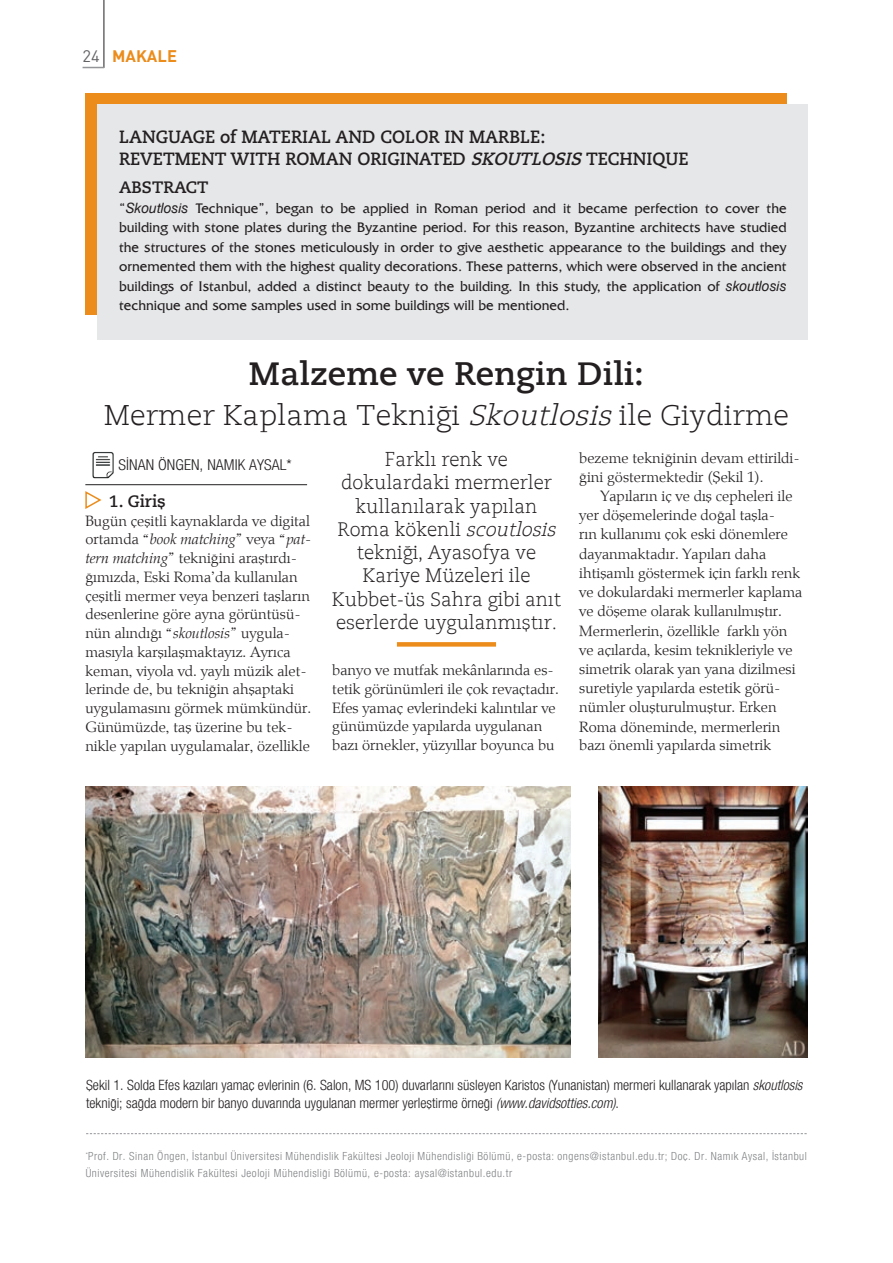
<style>
.page{position:relative;width:893px;height:1263px;background:#fff}
.page>*{position:absolute;margin:0;border:0;box-sizing:border-box;transform-origin:0 0}
.spot{font:32.25px "Caecilia Bold T";color:#231f20}
.spot-2{font:28.5px "Caecilia Light T";color:#231f20}
.spot-3{font:19.5px/23.2px "Caecilia Light T";letter-spacing:-.005em;color:#231f20;text-align:center}
.metin{font:700 17.7px "Caecilia";letter-spacing:-.005em;color:#231f20}
.metin-2{font:700 16.5px "Caecilia";color:#231f20}
.t1{font:16.5px "dinbold T";color:#eb8c1b}
.metin-3{font:15px/18.8px "Palatino Light T";color:#231f20}
.t2{font:15px "Helvetica LCT";letter-spacing:.005em;color:#231f20;scale:1.05 1}
.metin-4{font:14.25px/19.5px "Friz Quadrata T";letter-spacing:-.005em;color:#231f20;text-align:justify}
.resimalti{font:14.25px/18.3px "Helvetica LCT";color:#231f20}
.metin-5{font:11.25px/16.5px "Helvetica LCT";letter-spacing:.05em;color:#808285}
.s1{font-family:"DINPLAINT";color:#636366}
.s2{font-style:italic}
.s3{font-family:"Helvetica PIT Italic"}
.s4{font-family:"Caecilia Light Italic T";font-style:italic}
.s5{font-family:"Palatino Light Italic T"}
.s6{font-family:"Helvetica LCIT Italic"}
</style>
<div class="page">
<hr style="left:104px;top:0;width:1px;height:68px;background:#231f20">
<svg style="left:83px;top:67px;width:21px;height:1px"></svg>
<div style="left:85px;top:94px;width:702px;height:221px;background:#eb8c1b"></div>
<div style="left:98px;top:105px;width:710px;height:235px;background:#e6e7e9"></div>
<svg style="left:85px;top:491px;width:17px;height:18px"></svg>
<hr style="left:85px;top:484px;width:222px;height:1px;background:#231f20">
<img style="left:92px;top:451px;width:22px;height:28px">
<svg style="left:86px;top:1133px;width:721px;height:1px"></svg>
<div style="left:397px;top:642px;width:99px;height:5px;background:#eb8c1b"></div>
<img style="left:85px;top:787px;width:486px;height:271px">
<img style="left:598px;top:787px;width:209px;height:271px">
<p class="t1" style="left:83px;top:46px;width:96px"><span class="s1">24</span> MAKALE</p>
<p class="metin" style="left:119px;top:126px;width:428px">LANGUAGE of MATERIAL AND COLOR IN MARBLE:</p>
<p class="metin" style="left:119px;top:149px;width:571px">REVETMENT WITH ROMAN ORIGINATED <span class="s2">SKOUTLOSIS</span> TECHNIQUE</p>
<p class="metin-2" style="left:119px;top:178px;width:91px">ABSTRACT</p>
<p class="metin-4" style="left:119px;top:198px;width:669px">“<span class="s3">Skoutlosis</span> Technique”, began to be applied in Roman period and it became perfection to cover the building with stone plates during the Byzantine period. For this reason, Byzantine architects have studied the structures of the stones meticulously in order to give aesthetic appearance to the buildings and they ornemented them with the highest quality decorations. These patterns, which were observed in the ancient buildings of Istanbul, added a distinct beauty to the building. In this study, the application of <span class="s3">skoutlosis </span>technique and some samples used in some buildings will be mentioned.</p>
<p class="spot" style="left:249px;top:355px;width:397px">Malzeme ve Rengin Dili:</p>
<p class="spot-2" style="left:104px;top:399px;width:687px">Mermer Kaplama Tekniği <span class="s4">Skoutlosis</span> ile Giydirme</p>
<p class="spot-3" style="left:332px;top:448px;width:231px">Farklı renk ve dokulardaki mermerler kullanılarak yapılan<br>Roma kökenli <span class="s4">scoutlosis </span>tekniği, Ayasofya ve<br>Kariye Müzeleri ile<br>Kubbet-üs Sahra gibi anıt eserlerde uygulanmıştır.</p>
<p class="metin-3" style="left:579px;top:448px;width:222px;line-height:19.2px">bezeme tekniğinin devam ettirildi&shy;ğini göstermektedir (Şekil 1).</p>
<p class="metin-3" style="left:579px;top:487px;width:225px;line-height:19.2px;text-indent:21px">Yapıların iç ve dış cepheleri ile yer döşemelerinde doğal taşla-<br>rın kullanımı çok eski dönemlere dayanmaktadır. Yapıları daha ihtişamlı göstermek için farklı renk ve dokulardaki mermerler kaplama ve döşeme olarak kullanılmıştır.<br>Mermerlerin, özellikle farklı yön ve açılarda, kesim teknikleriyle ve simetrik olarak yan yana dizilmesi suretiyle yapılarda estetik görü&shy;nümler oluşturulmuştur. Erken Roma döneminde, mermerlerin bazı önemli yapılarda simetrik</p>
<p class="t2" style="left:119px;top:456px;width:166px">SİNAN ÖNGEN, NAMIK AYSAL*</p>
<p class="metin-2" style="left:109px;top:491px;width:58px">1. Giriş</p>
<p class="metin-3" style="left:85px;top:511px;width:228px">Bugün çeşitli kaynaklarda ve digital ortamda <span class="s5">“book matching”</span> veya <span class="s5">“pat&shy;tern matching”</span> tekniğini araştırdı&shy;ğımızda, Eski Roma’da kullanılan çeşitli mermer veya benzeri taşların desenlerine göre ayna görüntüsü&shy;nün alındığı <span class="s5">“skoutlosis”</span> uygula&shy;masıyla karşılaşmaktayız. Ayrıca keman, viyola vd. yaylı müzik alet&shy;lerinde de, bu tekniğin ahşaptaki uygulamasını görmek mümkündür.<br>Günümüzde, taş üzerine bu tek&shy;nikle yapılan uygulamalar, özellikle</p>
<p class="metin-3" style="left:332px;top:661px;width:228px">banyo ve mutfak mekânlarında es&shy;tetik görünümleri ile çok revaçtadır.<br>Efes yamaç evlerindeki kalıntılar ve günümüzde yapılarda uygulanan bazı örnekler, yüzyıllar boyunca bu</p>
<p class="resimalti" style="left:86px;top:1076px;width:718px">Şekil 1. Solda Efes kazıları yamaç evlerinin (6. Salon, MS 100) duvarlarını süsleyen Karistos (Yunanistan) mermeri kullanarak yapılan <span class="s6">skoutlosis </span>tekniği; sağda modern bir banyo duvarında uygulanan mermer yerleştirme örneği <span class="s6">(www.davidsotties.com)</span>.</p>
<p class="metin-5" style="left:86px;top:1148px;width:723px"><sup>*</sup>Prof. Dr. Sinan Öngen, İstanbul Üniversitesi Mühendislik Fakültesi Jeoloji Mühendisliği Bölümü, e-posta: ongens@istanbul.edu.tr; Doç. Dr. Namık Aysal, İstanbul<br>Üniversitesi Mühendislik Fakültesi Jeoloji Mühendisliği Bölümü, e-posta: aysal@istanbul.edu.tr</p>
</div>
